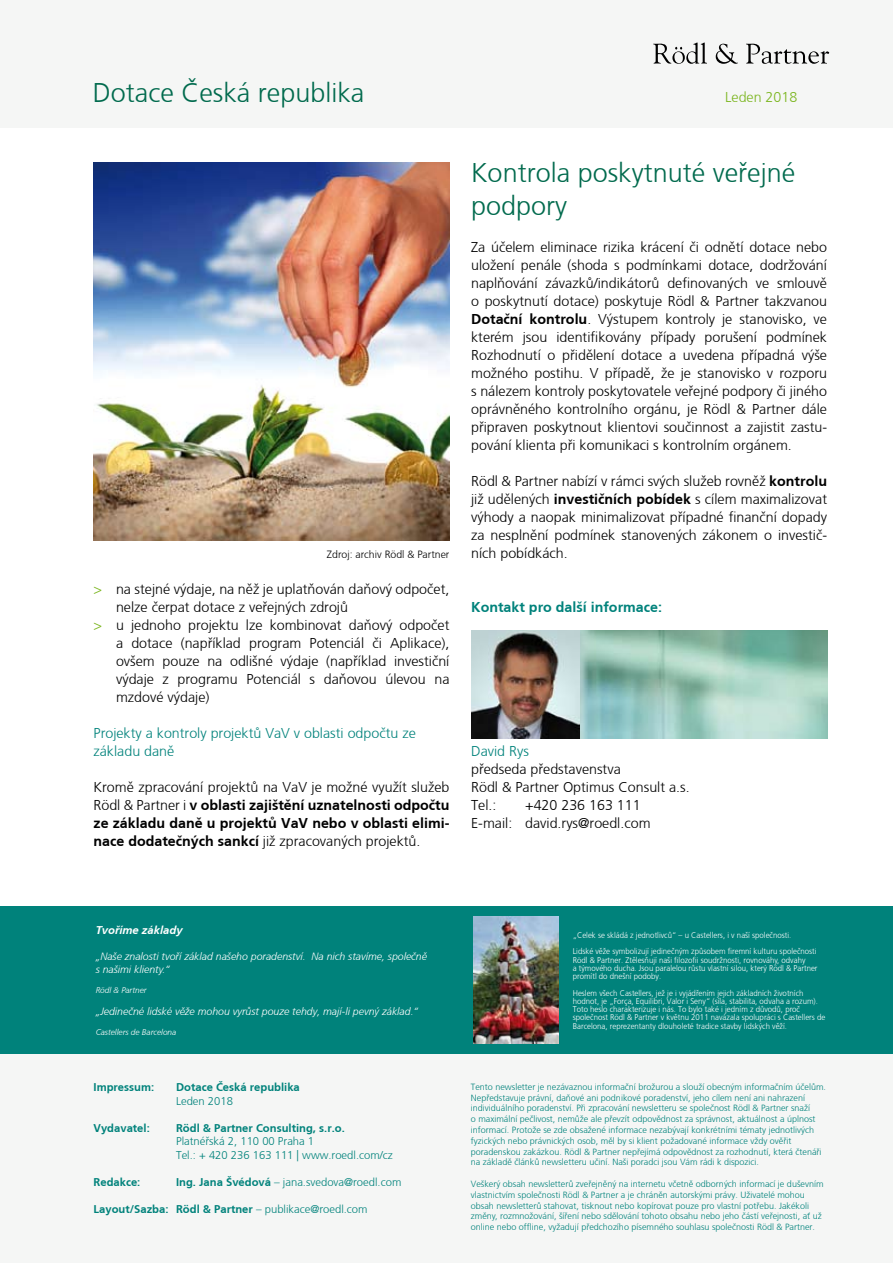
<style>
.page{position:relative;width:893px;height:1263px;background:#fff}
.page>*{position:absolute;margin:0;border:0;box-sizing:border-box;transform-origin:0 0}
.t1{font:300 27px/32.4px "Frutiger CE";color:#006a4d}
.t2{font:300 14.25px/18px "Frutiger CE";color:#000;text-align:justify}
.t3{font:700 14.25px/18px "Frutiger CE";color:#000;text-align:justify}
.t4{font:300 14.25px/18px "Frutiger CE";color:#00827b}
.t5{font:700 14.25px "Frutiger CE";color:#00827b}
.t6{font:300 14.25px "Frutiger CE";color:#7ab51d}
.t7{font:700 11.25px "Frutiger CE";color:#00827b}
.t8{font:300 11.25px/13.5px "Frutiger CE";color:#00827b}
.t9{font:italic 700 11.25px "Frutiger CE";color:#fff}
.t10{font:italic 300 10.5px/12.6px "Frutiger CE";color:#fff}
.t11{font:300 10.5px "Frutiger CE";color:#000}
.t12{font:300 9px/10.8px "Frutiger CE";color:#00827b}
.t13{font:300 8.25px/8.2px "Frutiger CE";color:#fff;scale:.95 1}
.t14{font:italic 300 8.25px "Frutiger CE";color:#fff}
.s1{color:#7ab51d}
.s2{font-weight:300}
.s3{font-weight:700}
</style>
<div class="page">
<div style="left:0;top:0;width:893px;height:128px;background:#f5f6f5"></div>
<div style="left:0;top:906px;width:893px;height:148px;background:#00827b"></div>
<div style="left:0;top:1054px;width:893px;height:209px;background:#f5f6f5"></div>
<img style="left:473px;top:916px;width:85px;height:128px">
<svg style="left:653px;top:43px;width:54px;height:21px"></svg>
<svg style="left:716px;top:44px;width:22px;height:20px"></svg>
<svg style="left:746px;top:43px;width:83px;height:21px"></svg>
<img style="left:94px;top:162px;width:355px;height:378px">
<img style="left:471px;top:630px;width:356px;height:108px">
<h1 class="t1" style="left:93px;top:76px;width:273px">Dotace Česká republika</h1>
<p class="t6" style="left:725px;top:89px;width:74px">Leden 2018</p>
<p class="t11" style="left:327px;top:548px;width:124px">Zdroj: archiv Rödl &amp; Partner</p>
<p class="t2" style="left:94px;top:580px;width:357px"><span class="s1">&gt;</span> na stejné výdaje, na něž je uplatňován daňový odpočet,</p>
<p class="t2" style="left:116px;top:598px;width:233px">nelze čerpat dotace z veřejných zdrojů</p>
<p class="t2" style="left:94px;top:616px;width:357px"><span class="s1">&gt;</span> u jednoho projektu lze kombinovat daňový odpočet</p>
<p class="t2" style="left:116px;top:634px;width:335px">a dotace (například program Potenciál či Aplikace),</p>
<p class="t2" style="left:116px;top:652px;width:335px">ovšem pouze na odlišné výdaje (například investiční</p>
<p class="t2" style="left:116px;top:670px;width:335px">výdaje z programu Potenciál s daňovou úlevou na</p>
<p class="t2" style="left:116px;top:688px;width:95px">mzdové výdaje)</p>
<p class="t4" style="left:94px;top:724px;width:324px">Projekty a kontroly projektů VaV v oblasti odpočtu ze základu daně</p>
<p class="t3" style="left:94px;top:778px;width:357px"><span class="s2">Kromě zpracování projektů na VaV je možné využít služeb Rödl &amp; Partner i</span> v oblasti zajištění uznatelnosti odpočtu ze základu daně u projektů VaV nebo v oblasti elimi&shy;nace dodatečných sankcí <span class="s2">již zpracovaných projektů.</span></p>
<h1 class="t1" style="left:471px;top:156px;width:326px">Kontrola poskytnuté veřejné podpory</h1>
<p class="t2" style="left:471px;top:238px;width:357px">Za účelem eliminace rizika krácení či odnětí dotace nebo uložení penále (shoda s podmínkami dotace, dodržování naplňování závazků/indikátorů definovaných ve smlouvě o poskytnutí dotace) poskytuje Rödl &amp; Partner takzvanou <span class="s3">Dotační kontrolu</span>. Výstupem kontroly je stanovisko, ve kterém jsou identifikovány případy porušení podmínek Rozhodnutí o přidělení dotace a uvedena případná výše možného postihu. V případě, že je stanovisko v rozporu s nálezem kontroly poskytovatele veřejné podpory či jiného oprávněného kontrolního orgánu, je Rödl &amp; Partner dále připraven poskytnout klientovi součinnost a zajistit zastu&shy;pování klienta při komunikaci s kontrolním orgánem.</p>
<p class="t2" style="left:471px;top:472px;width:357px">Rödl &amp; Partner nabízí v rámci svých služeb rovněž <span class="s3">kontrolu </span>již udělených <span class="s3">investičních pobídek</span> s cílem maximalizovat výhody a naopak minimalizovat případné finanční dopady za nesplnění podmínek stanovených zákonem o investič&shy;ních pobídkách.</p>
<p class="t5" style="left:471px;top:598px;width:192px">Kontakt pro další informace:</p>
<p class="t4" style="left:471px;top:742px;width:59px">David Rys</p>
<p class="t2" style="left:471px;top:760px;width:220px;text-align:left">předseda představenstva<br>Rödl &amp; Partner Optimus Consult a.s.<br>Tel.:</p>
<p class="t2" style="left:471px;top:796px;width:181px;text-indent:54px">+420 236 163 111<br>E-mail: david.rys@roedl.com</p>
<p class="t9" style="left:96px;top:923px;width:88px">Tvoříme základy</p>
<p class="t10" style="left:96px;top:950px;width:333px">„Naše znalosti tvoří základ našeho poradenství. Na nich stavíme, společně s našimi klienty.“</p>
<p class="t14" style="left:96px;top:985px;width:52px">Rödl &amp; Partner</p>
<p class="t10" style="left:96px;top:1005px;width:324px">„Jedinečné lidské věže mohou vyrůst pouze tehdy, mají-li pevný základ.“</p>
<p class="t14" style="left:96px;top:1027px;width:82px">Castellers de Barcelona</p>
<p class="t7" style="left:94px;top:1081px;width:62px">Impressum:</p>
<p class="t7" style="left:176px;top:1081px;width:125px">Dotace Česká republika</p>
<p class="t8" style="left:176px;top:1094px;width:58px">Leden 2018</p>
<p class="t7" style="left:94px;top:1121px;width:58px">Vydavatel:</p>
<p class="t7" style="left:176px;top:1121px;width:170px">Rödl &amp; Partner Consulting, s.r.o.</p>
<p class="t8" style="left:176px;top:1135px;width:218px">Platnéřská 2, 110 00 Praha 1<br>Tel.: + 420 236 163 111 | www.roedl.com/cz</p>
<p class="t7" style="left:94px;top:1175px;width:48px">Redakce:</p>
<p class="t8" style="left:176px;top:1175px;width:227px"><span class="s3">Ing. Jana Švédová</span> – jana.svedova@roedl.com</p>
<p class="t7" style="left:94px;top:1202px;width:276px">Layout/Sazba: Rödl &amp; Partner <span class="s2">– publikace@roedl.com</span></p>
<p class="t13" style="left:573px;top:927px;width:258px;line-height:16.5px">„Celek se skládá z jednotlivců“ – u Castellers, i v naší společnosti.<br>Lidské věže symbolizují jedinečným způsobem firemní kulturu společnosti</p>
<p class="t13" style="left:573px;top:955px;width:259px">Rödl &amp; Partner. Ztělesňují naši filozofii soudržnosti, rovnováhy, odvahy<br>a týmového ducha. Jsou paralelou růstu vlastní silou, který Rödl &amp; Partner promítl do dnešní podoby.</p>
<p class="t13" style="left:573px;top:988px;width:267px">Heslem všech Castellers, jež je i vyjádřením jejich základních životních hodnot, je „Força, Equilibri, Valor i Seny“ (síla, stabilita, odvaha a rozum).<br>Toto heslo charakterizuje i nás. To bylo také i jedním z důvodů, proč společnost Rödl &amp; Partner v květnu 2011 navázala spolupráci s Castellers de Barcelona, reprezentanty dlouholeté tradice stavby lidských věží.</p>
<p class="t12" style="left:471px;top:1081px;width:357px">Tento newsletter je nezávaznou informační brožurou a slouží obecným informačním účelům.<br>Nepředstavuje právní, daňové ani podnikové poradenství, jeho cílem není ani nahrazení individuálního poradenství. Při zpracování newsletteru se společnost Rödl &amp; Partner snaží<br>o maximální pečlivost, nemůže ale převzít odpovědnost za správnost, aktuálnost a úplnost informací. Protože se zde obsažené informace nezabývají konkrétními tématy jednotlivých fyzických nebo právnických osob, měl by si klient požadované informace vždy ověřit poradenskou zakázkou. Rödl &amp; Partner nepřejímá odpovědnost za rozhodnutí, která čtenáři na základě článků newsletteru učiní. Naši poradci jsou Vám rádi k dispozici.</p>
<p class="t12" style="left:471px;top:1178px;width:354px">Veškerý obsah newsletterů zveřejněný na internetu včetně odborných informací je duševním vlastnictvím společnosti Rödl &amp; Partner a je chráněn autorskými právy. Uživatelé mohou obsah newsletterů stahovat, tisknout nebo kopírovat pouze pro vlastní potřebu. Jakékoli změny, rozmnožování, šíření nebo sdělování tohoto obsahu nebo jeho částí veřejnosti, ať už online nebo offline, vyžadují předchozího písemného souhlasu společnosti Rödl &amp; Partner.</p>
</div>
